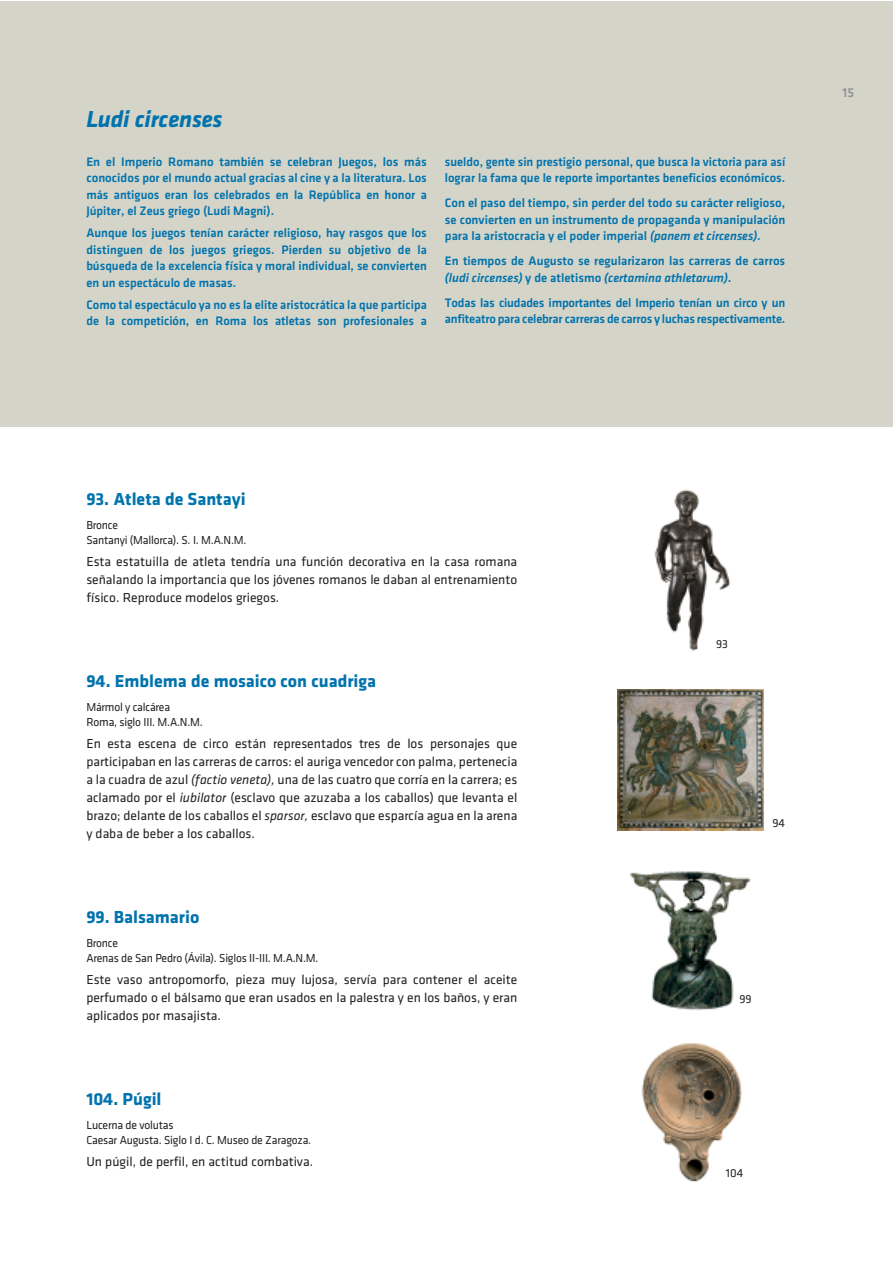
<style>
.page{position:relative;width:893px;height:1263px;background:#fff}
.page>*{position:absolute;margin:0;border:0;box-sizing:border-box;transform-origin:0 0}
.t1{font:italic 700 24px "Klavika CH";letter-spacing:-.01em;color:#0073ad}
.t2{font:700 18px "Klavika CH";color:#0073ad}
.t3{font:13.5px/18px "Klavika CH";color:#231f1f;text-align:justify}
.t4{font:500 13.5px "Klavika CH";color:#939497}
.t5{font:500 12.75px/16.5px "Klavika CH";color:#0073ad}
.t6{font:12px/15px "Klavika CH";letter-spacing:-.015em;color:#231f1f}
.s1{font-style:italic}
</style>
<div class="page">
<div style="left:0;top:2px;width:892px;height:425px;background:#d5d4c8"></div>
<img style="left:654px;top:489px;width:77px;height:162px">
<img style="left:617px;top:689px;width:146px;height:141px">
<img style="left:629px;top:871px;width:122px;height:140px">
<img style="left:641px;top:1043px;width:101px;height:139px">
<h1 class="t1" style="left:86px;top:110px;width:137px">Ludi circenses</h1>
<p class="t5" style="left:86px;top:154px;width:342px;text-align:justify">En el Imperio Romano también se celebran Juegos, los más conocidos por el mundo actual gracias al cine y a la literatura. Los más antiguos eran los celebrados en la República en honor a Júpiter, el Zeus griego (Ludi Magni).</p>
<p class="t5" style="left:86px;top:226px;width:342px;text-align:justify">Aunque los juegos tenían carácter religioso, hay rasgos que los distinguen de los juegos griegos. Pierden su objetivo de la búsqueda de la excelencia física y moral individual, se convierten en un espectáculo de masas.</p>
<p class="t5" style="left:86px;top:297px;width:342px">Como tal espectáculo ya no es la elite aristocrática la que participa de la competición, en Roma los atletas son profesionales a</p>
<p class="t5" style="left:445px;top:154px;width:342px">sueldo, gente sin prestigio personal, que busca la victoria para así lograr la fama que le reporte importantes beneficios económicos.</p>
<p class="t5" style="left:445px;top:196px;width:342px;text-align:justify">Con el paso del tiempo, sin perder del todo su carácter religioso, se convierten en un instrumento de propaganda y manipulación para la aristocracia y el poder imperial <span class="s1">(panem et circenses).</span></p>
<p class="t5" style="left:445px;top:254px;width:342px">En tiempos de Augusto se regularizaron las carreras de carros <span class="s1">(ludi circenses)</span> y de atletismo <span class="s1">(certamina athletarum).</span></p>
<p class="t5" style="left:445px;top:295px;width:342px">Todas las ciudades importantes del Imperio tenían un circo y un anfiteatro para celebrar carreras de carros y luchas respectivamente.</p>
<p class="t4" style="left:842px;top:87px;width:13px">15</p>
<h2 class="t2" style="left:86px;top:493px;width:161px">93. Atleta de Santayi</h2>
<p class="t6" style="left:86px;top:519px;width:161px">Bronce<br>Santanyi (Mallorca). S. I. M.A.N.M.</p>
<p class="t3" style="left:86px;top:554px;width:432px">Esta estatuilla de atleta tendría una función decorativa en la casa romana señalando la importancia que los jóvenes romanos le daban al entrenamiento físico. Reproduce modelos griegos.</p>
<h2 class="t2" style="left:86px;top:674px;width:291px">94. Emblema de mosaico con cuadriga</h2>
<p class="t6" style="left:86px;top:700px;width:118px">Mármol y calcárea<br>Roma, siglo III. M.A.N.M.</p>
<p class="t3" style="left:86px;top:736px;width:432px">En esta escena de circo están representados tres de los personajes que participaban en las carreras de carros: el auriga vencedor con palma, pertenecia a la cuadra de azul <span class="s1">(factio veneta),</span> una de las cuatro que corría en la carrera; es aclamado por el <span class="s1">iubilator</span> (esclavo que azuzaba a los caballos) que levanta el brazo; delante de los caballos el <span class="s1">sparsor,</span> esclavo que esparcía agua en la arena y daba de beber a los caballos.</p>
<h2 class="t2" style="left:86px;top:910px;width:114px">99. Balsamario</h2>
<p class="t6" style="left:86px;top:936px;width:233px">Bronce<br>Arenas de San Pedro (Ávila). Siglos II-III. M.A.N.M.</p>
<p class="t3" style="left:86px;top:972px;width:432px">Este vaso antropomorfo, pieza muy lujosa, servía para contener el aceite perfumado o el bálsamo que eran usados en la palestra y en los baños, y eran aplicados por masajista.</p>
<h2 class="t2" style="left:86px;top:1092px;width:77px">104. Púgil</h2>
<p class="t6" style="left:86px;top:1118px;width:226px">Lucerna de volutas<br>Caesar Augusta. Siglo I d. C. Museo de Zaragoza.</p>
<p class="t3" style="left:86px;top:1154px;width:228px">Un púgil, de perfil, en actitud combativa.</p>
<p class="t6" style="left:716px;top:637px;width:13px">93</p>
<p class="t6" style="left:772px;top:817px;width:14px">94</p>
<p class="t6" style="left:739px;top:993px;width:14px">99</p>
<p class="t6" style="left:726px;top:1166px;width:19px">104</p>
</div>
